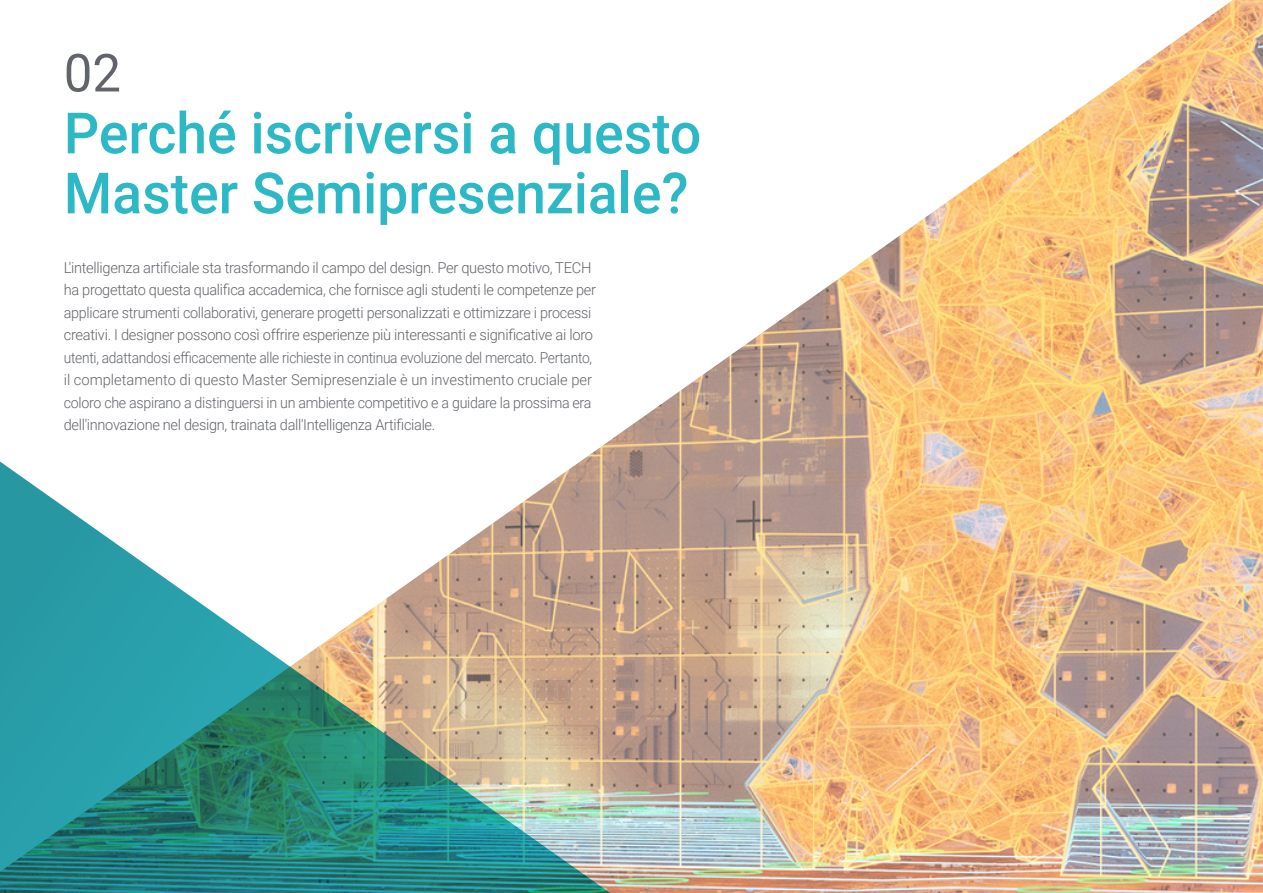
<style>
.page{position:relative;width:1263px;height:893px;background:#fff}
.page>*{position:absolute;margin:0;border:0;box-sizing:border-box;transform-origin:0 0}
.t1{font:500 57px/60px "Roboto";color:#2db8c5}
.t2{font:52.5px "Roboto";color:#61646a}
.t3{font:300 15px/22.5px "Roboto";letter-spacing:-.02em;color:#61646a}
</style>
<div class="page">
<img style="left:602px;top:0;width:661px;height:893px">
<img style="left:0;top:446px;width:640px;height:447px">
<h2 class="t2" style="left:64px;top:36px;width:59px">02</h2>
<h1 class="t1" style="left:64px;top:101px;width:639px">Perché iscriversi a questo<br>Master Semipresenziale?</h1>
<p class="t3" style="left:64px;top:255px;width:534px">L'intelligenza artificiale sta trasformando il campo del design. Per questo motivo, TECH ha progettato questa qualifica accademica, che fornisce agli studenti le competenze per applicare strumenti collaborativi, generare progetti personalizzati e ottimizzare i processi creativi. I designer possono così offrire esperienze più interessanti e significative ai loro utenti, adattandosi efficacemente alle richieste in continua evoluzione del mercato. Pertanto, il completamento di questo Master Semipresenziale è un investimento cruciale per coloro che aspirano a distinguersi in un ambiente competitivo e a guidare la prossima era dell'innovazione nel design, trainata dall'Intelligenza Artificiale.</p>
</div>
